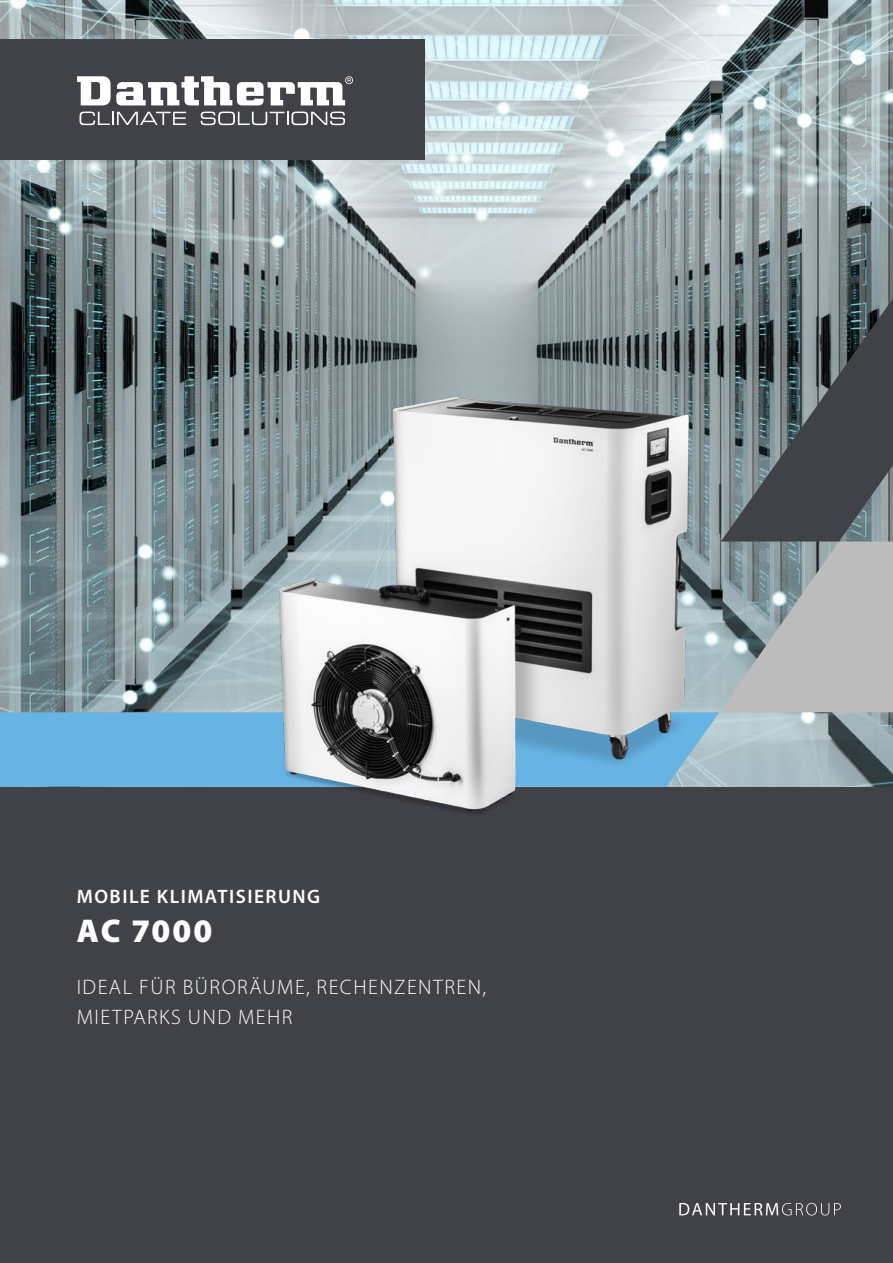
<style>
.page{position:relative;width:893px;height:1263px;background:#fff}
.page>*{position:absolute;margin:0;border:0;box-sizing:border-box;transform-origin:0 0}
.t1{font:900 33px "Myriad Pro";letter-spacing:.055em;color:#fff}
.t2{font:300 21px/30px "Myriad Pro";letter-spacing:.07em;color:#fff}
.t3{font:600 19.5px "Myriad Pro";letter-spacing:.075em;color:#fff}
</style>
<div class="page">
<div style="left:0;top:787px;width:893px;height:476px;background:#414248"></div>
<svg style="left:679px;top:1203px;width:162px;height:12px"></svg>
<img style="left:0;top:0;width:893px;height:787px">
<svg style="left:719px;top:298px;width:174px;height:414px;background:#777e81"></svg>
<div style="left:0;top:712px;width:204px;height:75px;background:#66b3e4"></div>
<div style="left:0;top:39px;width:424px;height:120px;background:#414248"></div>
<svg style="left:77px;top:76px;width:276px;height:29px"></svg>
<svg style="left:79px;top:112px;width:107px;height:13px"></svg>
<svg style="left:201px;top:112px;width:144px;height:13px"></svg>
<img style="left:204px;top:366px;width:534px;height:448px">
<p class="t3" style="left:77px;top:884px;width:245px">MOBILE KLIMATISIERUNG</p>
<h1 class="t1" style="left:77px;top:909px;width:137px">AC 7000</h1>
<p class="t2" style="left:77px;top:972px;width:411px">IDEAL FÜR BÜRORÄUME, RECHENZENTREN,<br>MIETPARKS UND MEHR</p>
</div>
